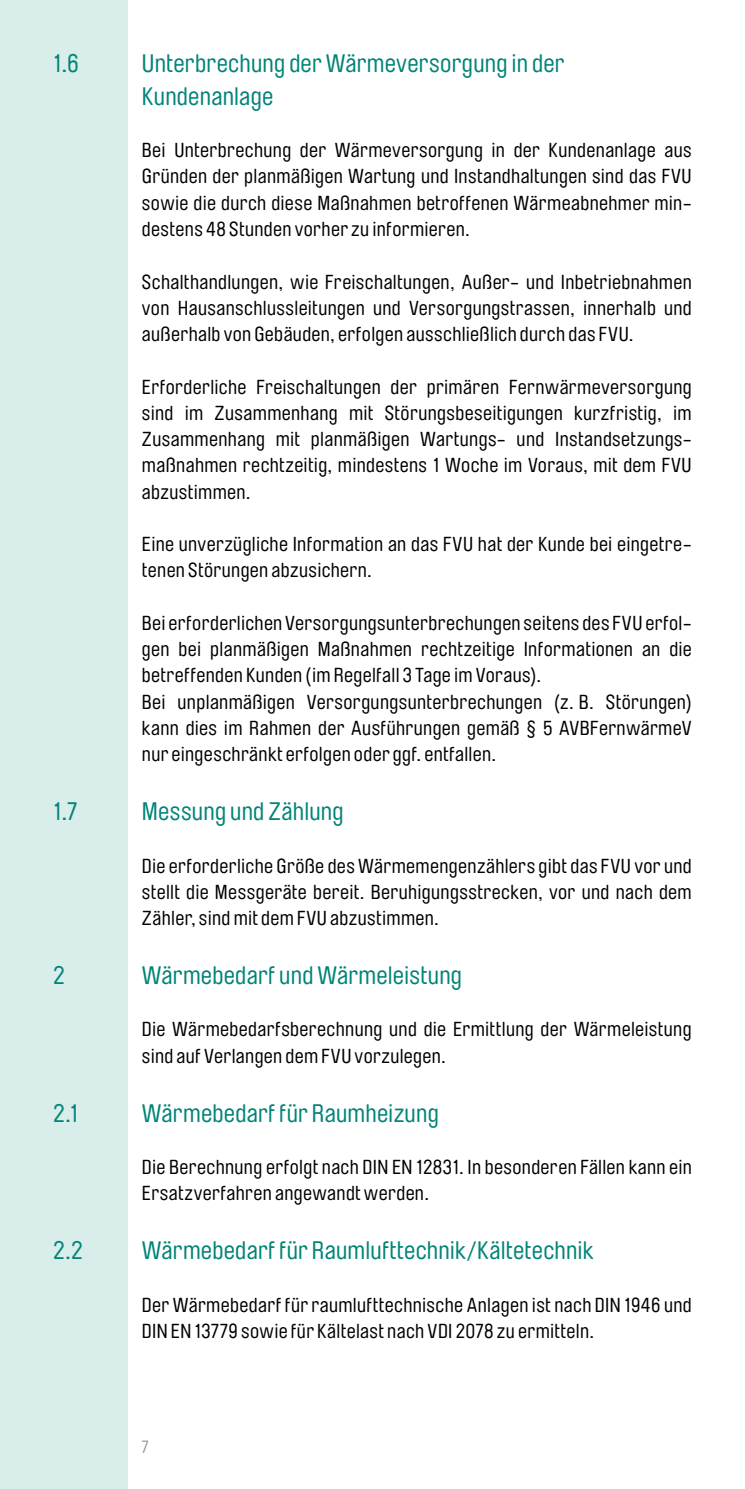
<style>
.page{position:relative;width:745px;height:1489px;background:#fff}
.page>*{position:absolute;margin:0;border:0;box-sizing:border-box;transform-origin:0 0}
.t1{font:25px/32.5px "Brauer Neue";letter-spacing:.01em;color:#008477}
.t2{font:20px/26.2px "Brauer Neue";letter-spacing:.02em;color:#000}
.t3{font:17.5px "Brauer Neue";color:#9c9d9d}
</style>
<div class="page">
<div style="left:0;top:0;width:128px;height:1488px;background:#d9edeb"></div>
<p class="t1" style="left:53px;top:48px;width:27px">1.6</p>
<p class="t1" style="left:142px;top:48px;width:424px">Unterbrechung der Wärmeversorgung in der<br>Kundenanlage</p>
<p class="t2" style="left:142px;top:137px;width:551px;text-align:justify">Bei Unterbrechung der Wärmeversorgung in der Kundenanlage aus Gründen der planmäßigen Wartung und Instandhaltungen sind das FVU sowie die durch diese Maßnahmen betroffenen Wärmeabnehmer min&shy;destens 48 Stunden vorher zu informieren.</p>
<p class="t2" style="left:142px;top:269px;width:551px;text-align:justify">Schalthandlungen, wie Freischaltungen, Außer- und Inbetriebnahmen von Hausanschlussleitungen und Versorgungstrassen, innerhalb und außerhalb von Gebäuden, erfolgen ausschließlich durch das FVU.</p>
<p class="t2" style="left:142px;top:374px;width:551px;text-align:justify">Erforderliche Freischaltungen der primären Fernwärmeversorgung sind im Zusammenhang mit Störungsbeseitigungen kurzfristig, im Zusammenhang mit planmäßigen Wartungs- und Instandsetzungs&shy;maßnahmen rechtzeitig, mindestens 1 Woche im Voraus, mit dem FVU abzustimmen.</p>
<p class="t2" style="left:142px;top:531px;width:549px">Eine unverzügliche Information an das FVU hat der Kunde bei eingetre&shy;tenen Störungen abzusichern.</p>
<p class="t2" style="left:142px;top:610px;width:551px">Bei erforderlichen Versorgungsunterbrechungen seitens des FVU erfol&shy;gen bei planmäßigen Maßnahmen rechtzeitige Informationen an die betreffenden Kunden (im Regelfall 3 Tage im Voraus).<br>Bei unplanmäßigen Versorgungsunterbrechungen (z. B. Störungen) kann dies im Rahmen der Ausführungen gemäß § 5 AVBFernwärmeV nur eingeschränkt erfolgen oder ggf. entfallen.</p>
<p class="t1" style="left:53px;top:795px;width:25px">1.7</p>
<p class="t1" style="left:142px;top:795px;width:203px">Messung und Zählung</p>
<p class="t2" style="left:142px;top:852px;width:551px;text-align:justify">Die erforderliche Größe des Wärmemengenzählers gibt das FVU vor und stellt die Messgeräte bereit. Beruhigungsstrecken, vor und nach dem Zähler, sind mit dem FVU abzustimmen.</p>
<p class="t1" style="left:53px;top:959px;width:13px">2</p>
<p class="t1" style="left:142px;top:959px;width:321px">Wärmebedarf und Wärmeleistung</p>
<p class="t2" style="left:142px;top:1016px;width:551px">Die Wärmebedarfsberechnung und die Ermittlung der Wärmeleistung sind auf Verlangen dem FVU vorzulegen.</p>
<p class="t1" style="left:53px;top:1096px;width:27px">2.1</p>
<p class="t1" style="left:142px;top:1096px;width:298px">Wärmebedarf für Raumheizung</p>
<p class="t2" style="left:142px;top:1154px;width:551px">Die Berechnung erfolgt nach DIN EN 12831. In besonderen Fällen kann ein<br>Ersatzverfahren angewandt werden.</p>
<p class="t1" style="left:53px;top:1234px;width:31px">2.2</p>
<p class="t1" style="left:142px;top:1234px;width:453px">Wärmebedarf für Raumlufttechnik/Kältetechnik</p>
<p class="t2" style="left:142px;top:1291px;width:551px">Der Wärmebedarf für raumlufttechnische Anlagen ist nach DIN 1946 und<br>DIN EN 13779 sowie für Kältelast nach VDI 2078 zu ermitteln.</p>
<p class="t3" style="left:142px;top:1436px;width:8px">7</p>
</div>
